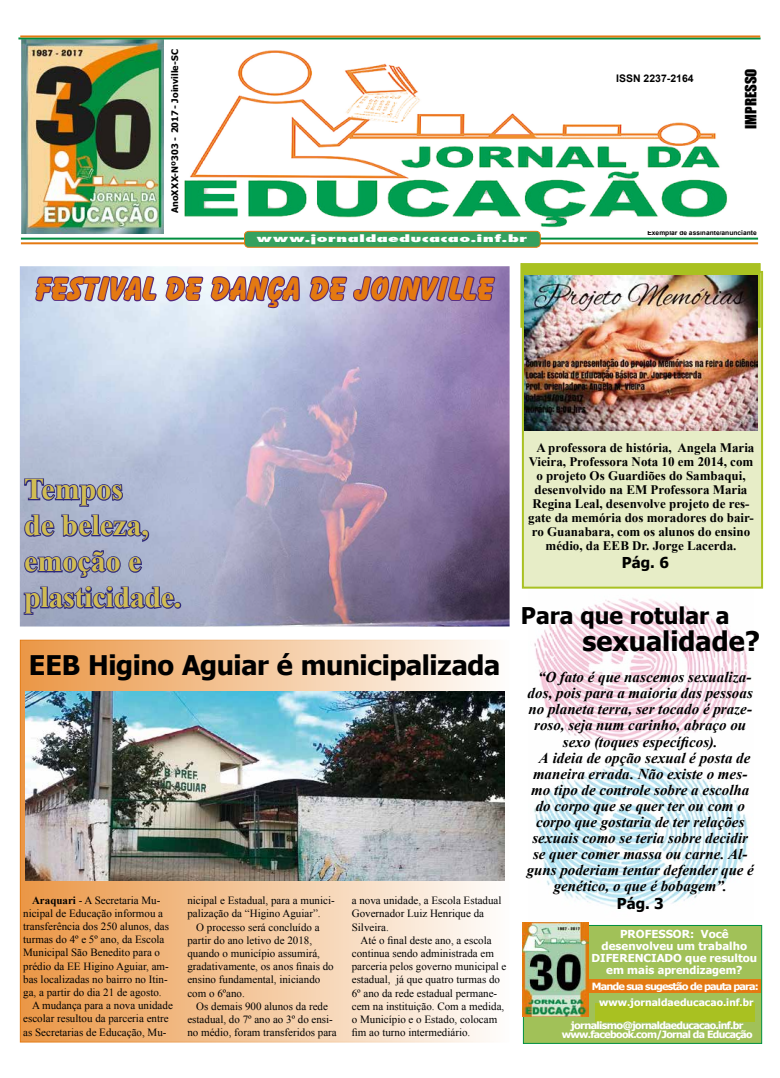
<style>
.page{position:relative;width:780px;height:1078px;background:#fff}
.page>*{position:absolute;margin:0;border:0;box-sizing:border-box;transform-origin:0 0}
.t1{font:800 33px "Balloon BT";color:#e47911}
.t2{font:700 30px/36px "Times New Roman";color:#d0bc53}
.t3{font:700 27px "Tahoma";letter-spacing:-.01em;color:#000}
.t4{font:700 23px "Tahoma";color:#000}
.t5{font:italic 700 15px/16px "Times New Roman";color:#000;text-align:center}
.t6{font:700 15px "Tahoma";color:#000}
.t7{font:14.3px "Impact";color:#000;scale:1.05 1}
.t8{font:700 13px "Times New Roman";color:#000}
.t9{font:11px/13.2px "Times New Roman";color:#000}
.t10{font:700 11px/12px "Tahoma";color:#fff;text-align:center;scale:1.04 1}
.t11{font:700 10.5px "Arial";color:#000}
.t12{font:700 10px/9px "Tahoma";letter-spacing:-.06em;color:#fff;text-align:center;scale:1.09 1}
.t13{font:700 10px "Tahoma";letter-spacing:-.08em;color:#fff;scale:1.09 1}
.t14{font:700 10px "Tahoma";color:#fff;scale:1.04 1}
.t15{font:9.7px "Fujiyama Extra Bold";letter-spacing:.01em;color:#fff;scale:2.03 1}
.t16{font:700 9px "Tahoma";letter-spacing:.005em;color:#000}
.t17{font:700 6.7px "Arial";color:#000}
.s1{font-weight:700}
</style>
<div class="page">
<img style="left:20px;top:266px;width:489px;height:360px">
<img style="left:528px;top:588px;width:226px;height:320px">
<div style="left:20px;top:639px;width:489px;height:403px;background:linear-gradient(to right,#eb9746,#fefdfc);border:1px solid #e47a12"></div>
<svg style="left:34px;top:239px;width:124px;height:86px"></svg>
<svg style="left:164px;top:266px;width:137px;height:60px;background:#c9c9df"></svg>
<svg style="left:308px;top:266px;width:188px;height:60px;background:#a596c2"></svg>
<svg style="left:23px;top:477px;width:101px;height:30px;background:#8287b2"></svg>
<svg style="left:23px;top:513px;width:160px;height:102px;background:#868bb3"></svg>
<hr style="left:21px;top:237px;width:737px;height:2px;background:#008e3f">
<hr style="left:21px;top:242px;width:737px;height:2px;background:#e47911">
<img style="left:21px;top:40px;width:143px;height:194px">
<img style="left:184px;top:51px;width:544px;height:177px">
<hr style="left:18px;top:37px;width:742px;height:2px;background:#008e3f">
<hr style="left:20px;top:35px;width:740px;height:2px;background:#e47911">
<div style="left:244px;top:231px;width:296px;height:16px;background:#35a15f;border-radius:4px"></div>
<div style="left:244px;top:231px;width:296px;height:17px;border:1px solid #e47a12;border-radius:4px"></div>
<div style="left:522px;top:271px;width:241px;height:317px;background:#e7edc7;border:2px solid #a9c121"></div>
<div style="left:520px;top:263px;width:240px;height:64px;background:#a9c121;border:1px solid #a9c121"></div>
<img style="left:525px;top:276px;width:232px;height:154px">
<div style="left:523px;top:924px;width:239px;height:119px;background:#a1c158;border:1px solid #008e3f"></div>
<div style="left:595px;top:1002px;width:159px;height:19px;background:#a9c121"></div>
<div style="left:587px;top:978px;width:174px;height:13px;background:#e47a12"></div>
<img style="left:522px;top:922px;width:66px;height:94px">
<img style="left:25px;top:691px;width:480px;height:189px">
<p class="t16" style="left:168px;top:213px;width:165px;rotate:-90deg">AnoXXX-Nº303 - 2017 - Joinville-SC</p>
<p class="t15" style="left:256px;top:232px;width:135px">www.jornaldaeducacao.inf.br</p>
<h1 class="t1" style="left:36px;top:268px;width:460px">FESTIVAL DE DANÇA DE JOINVILLE</h1>
<p class="t11" style="left:616px;top:71px;width:79px">ISSN 2237-2164</p>
<h3 class="t7" style="left:739px;top:129px;width:59px;rotate:-90deg">IMPRESSO</h3>
<p class="t17" style="left:647px;top:228px;width:111px">Exemplar de assinante/anunciante</p>
<h2 class="t2" style="left:24px;top:470px;width:159px">Tempos<br>de beleza, emoção e plasticidade.</h2>
<h3 class="t3" style="left:29px;top:646px;width:473px">EEB Higino Aguiar é municipalizada</h3>
<p class="t9" style="left:32px;top:892px;width:130px"><span class="s1">Araquari</span> - A Secretaria Mu-</p>
<p class="t9" style="left:23px;top:905px;width:141px">nicipal de Educação informou a</p>
<p class="t9" style="left:23px;top:919px;width:147px">transferência dos 250 alunos, das</p>
<p class="t9" style="left:23px;top:932px;width:143px">turmas do 4º e 5º ano, da Escola</p>
<p class="t9" style="left:23px;top:945px;width:138px">Municipal São Benedito para o</p>
<p class="t9" style="left:23px;top:958px;width:147px">prédio da EE Higino Aguiar, am-</p>
<p class="t9" style="left:23px;top:971px;width:146px">bas localizadas no bairro no Itin-</p>
<p class="t9" style="left:23px;top:985px;width:140px">ga, a partir do dia 21 de agosto.</p>
<p class="t9" style="left:32px;top:998px;width:142px">A mudança para a nova unidade</p>
<p class="t9" style="left:23px;top:1011px;width:147px">escolar resultou da parceria entre</p>
<p class="t9" style="left:23px;top:1024px;width:145px">as Secretarias de Educação, Mu-</p>
<p class="t9" style="left:187px;top:893px;width:149px">nicipal e Estadual, para a munici&shy;palização da “Higino Aguiar”.</p>
<p class="t9" style="left:187px;top:919px;width:148px;text-indent:9px">O processo será concluído a partir do ano letivo de 2018, quando o município assumirá, gradativamente, os anos finais do ensino fundamental, iniciando com o 6ºano.</p>
<p class="t9" style="left:187px;top:998px;width:151px;text-align:center">Os demais 900 alunos da rede estadual, do 7º ano ao 3º do ensi&shy;no médio, foram transferidos para</p>
<p class="t9" style="left:352px;top:893px;width:151px">a nova unidade, a Escola Estadual<br>Governador Luiz Henrique da<br>Silveira.</p>
<p class="t9" style="left:352px;top:932px;width:156px;text-indent:9px">Até o final deste ano, a escola continua sendo administrada em parceria pelos governo municipal e estadual, já que quatro turmas do<br>6º ano da rede estadual permane&shy;cem na instituição. Com a medida, o Município e o Estado, colocam fim ao turno intermediário.</p>
<p class="t8" style="left:536px;top:438px;width:219px">A professora de história, Angela Maria</p>
<p class="t8" style="left:528px;top:452px;width:226px">Vieira, Professora Nota 10 em 2014, com</p>
<p class="t8" style="left:536px;top:466px;width:211px">o projeto Os Guardiões do Sambaqui,</p>
<p class="t8" style="left:534px;top:480px;width:214px">desenvolvido na EM Professora Maria</p>
<p class="t8" style="left:532px;top:494px;width:218px">Regina Leal, desenvolve projeto de res-</p>
<p class="t8" style="left:528px;top:508px;width:227px">gate da memória dos moradores do bair-</p>
<p class="t8" style="left:532px;top:522px;width:220px">ro Guanabara, com os alunos do ensino</p>
<p class="t8" style="left:545px;top:536px;width:192px">médio, da EEB Dr. Jorge Lacerda.</p>
<h3 class="t6" style="left:622px;top:552px;width:48px">Pág. 6</h3>
<h3 class="t4" style="left:521px;top:599px;width:210px">Para que rotular a</h3>
<h3 class="t3" style="left:582px;top:622px;width:179px">sexualidade?</h3>
<p class="t5" style="left:526px;top:668px;width:229px">“O fato é que nascemos sexualiza&shy;dos, pois para a maioria das pessoas no planeta terra, ser tocado é praze&shy;roso, seja num carinho, abraço ou sexo (toques específicos).<br>A ideia de opção sexual é posta de maneira errada. Não existe o mes&shy;mo tipo de controle sobre a escolha do corpo que se quer ter ou com o corpo que gostaria de ter relações sexuais como se teria sobre decidir se quer comer massa ou carne. Al&shy;guns poderiam tentar defender que é genético, o que é bobagem”.</p>
<h3 class="t6" style="left:616px;top:892px;width:48px">Pág. 3</h3>
<p class="t10" style="left:591px;top:927px;width:161px">PROFESSOR: Você desenvolveu um trabalho<br>DIFERENCIADO que resultou em mais aprendizagem?</p>
<p class="t13" style="left:591px;top:978px;width:155px">Mande sua sugestão de pauta para:</p>
<p class="t14" style="left:599px;top:995px;width:150px">www.jornaldaeducacao.inf.br</p>
<p class="t12" style="left:561px;top:1021px;width:176px">jornalismo@jornaldaeducacao.inf.br www.facebook.com/Jornal da Educação</p>
</div>
